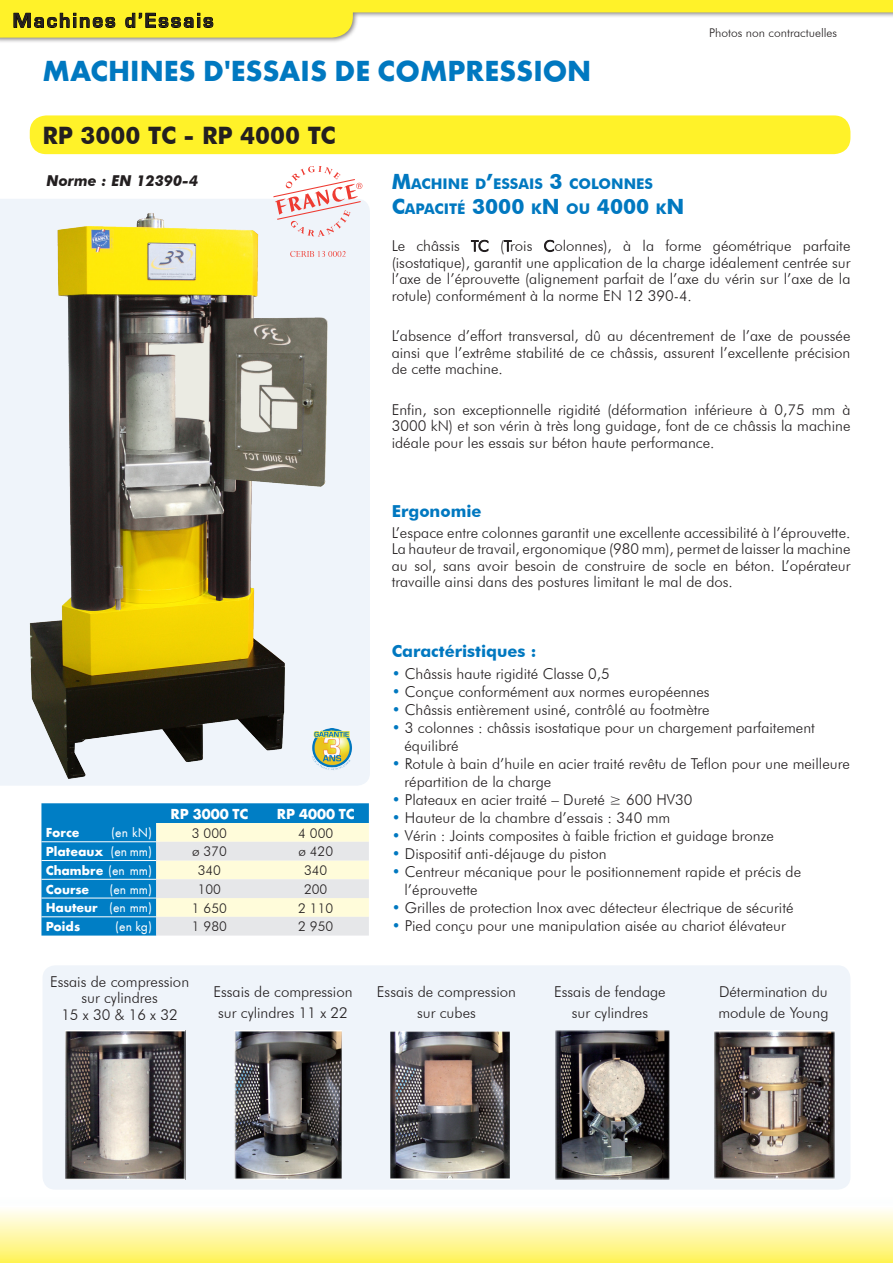
<style>
.page{position:relative;width:893px;height:1263px;background:#fff}
.page>*{position:absolute;margin:0;border:0;box-sizing:border-box;transform-origin:0 0}
.titres_pages{font:700 30px "Futura TEE";color:#0078c0}
.titres_pages-2{font:700 24px "Futura BT";color:#231f20}
.titre_bleu{font:700 21px "Futura BT";color:#0078c0}
.t1{font:700 21px "Eurostile";letter-spacing:.1em;color:#231f20}
.sous_intertitre_bleu{font:700 16.5px "Futura BT";color:#0078c0}
.texte_produits{font:300 15px/16.5px "Futura BT";color:#231f20;text-align:justify}
.listes_produits{font:300 15px/18px "Futura BT";color:#231f20}
.texte_produits-2{font:700 15px "Futura TEE";color:#fff}
.titres_pages-3{font:italic 700 15px "Futura BT";color:#231f20}
.titre_bleu-2{font:700 14.7px "Futura BT";color:#0078c0}
.texte_produits-3{font:700 13.5px "Futura TEE";color:#fff}
.texte_produits-4{font:300 13.5px "Futura BT";color:#231f20}
.texte_produits-5{font:13.5px "Futura TEE";color:#fff}
.PHOTOS_NON_CONTRATUE{font:300 12px "Futura BT";color:#231f20}
.s1{font-weight:400}
.s2{font-size:21px}
.s3{font-size:14.7px}
.s4{color:#0078c0}
</style>
<div class="page">
<div style="left:43px;top:965px;width:807px;height:224px;background:#eff4fa;border-radius:13px"></div>
<img style="left:66px;top:1031px;width:120px;height:148px">
<img style="left:235px;top:1031px;width:106px;height:148px">
<img style="left:391px;top:1031px;width:118px;height:148px">
<img style="left:555px;top:1031px;width:114px;height:148px">
<img style="left:715px;top:1031px;width:119px;height:148px">
<div style="left:30px;top:115px;width:820px;height:39px;background:#fff229;border-radius:16px"></div>
<div style="left:0;top:1198px;width:893px;height:65px;background:linear-gradient(to bottom,#feffff,#fff35d)"></div>
<svg style="left:471px;top:239px;width:18px;height:13px"></svg>
<svg style="left:504px;top:240px;width:8px;height:12px"></svg>
<svg style="left:544px;top:239px;width:11px;height:13px"></svg>
<div style="left:0;top:0;width:893px;height:43px;background:#231f20;opacity:.55"></div>
<svg style="left:0;top:0;width:893px;height:38px"></svg>
<svg style="left:41px;top:803px;width:328px;height:132px;background:#89bfd5"></svg>
<hr style="left:41px;top:841px;width:115px;height:1px;background:#fff">
<hr style="left:41px;top:860px;width:115px;height:1px;background:#fff">
<hr style="left:41px;top:879px;width:115px;height:1px;background:#fff">
<hr style="left:41px;top:898px;width:115px;height:1px;background:#fff">
<hr style="left:41px;top:916px;width:115px;height:1px;background:#fff">
<div style="left:0;top:199px;width:370px;height:587px;background:#eff4fa"></div>
<img style="left:12px;top:199px;width:329px;height:587px">
<svg style="left:273px;top:166px;width:89px;height:71px"></svg>
<svg style="left:290px;top:251px;width:56px;height:6px"></svg>
<img style="left:310px;top:728px;width:43px;height:42px">
<p class="t1" style="left:13px;top:9px;width:202px">Machines d’Essais</p>
<p class="titres_pages" style="left:43px;top:52px;width:550px">MACHINES D'ESSAIS DE COMPRESSION</p>
<p class="titres_pages-2" style="left:43px;top:121px;width:295px">RP 3000 TC - RP 4000 TC</p>
<p class="PHOTOS_NON_CONTRATUE" style="left:709px;top:26px;width:129px">Photos non contractuelles</p>
<p class="titres_pages-3" style="left:46px;top:172px;width:153px">Norme : EN 12390-4</p>
<p class="texte_produits-2" style="left:171px;top:804px;width:79px">RP 3000 TC</p>
<p class="texte_produits-2" style="left:277px;top:804px;width:79px">RP 4000 TC</p>
<p class="texte_produits-3" style="left:46px;top:824px;width:35px">Force</p>
<p class="texte_produits-5" style="left:111px;top:825px;width:42px">(en kN)</p>
<p class="texte_produits-4" style="left:192px;top:824px;width:36px">3 000</p>
<p class="texte_produits-4" style="left:298px;top:824px;width:36px">4 000</p>
<p class="texte_produits-3" style="left:46px;top:843px;width:108px">Plateaux <span class="s1">(en mm)</span></p>
<p class="texte_produits-4" style="left:192px;top:843px;width:36px">ø 370</p>
<p class="texte_produits-4" style="left:298px;top:843px;width:36px">ø 420</p>
<p class="texte_produits-3" style="left:46px;top:862px;width:108px">Chambre <span class="s1">(en mm)</span></p>
<p class="texte_produits-4" style="left:198px;top:862px;width:25px">340</p>
<p class="texte_produits-4" style="left:304px;top:862px;width:25px">340</p>
<p class="texte_produits-3" style="left:46px;top:881px;width:45px">Course</p>
<p class="texte_produits-5" style="left:110px;top:881px;width:44px">(en mm)</p>
<p class="texte_produits-4" style="left:198px;top:881px;width:25px">100</p>
<p class="texte_produits-4" style="left:304px;top:881px;width:25px">200</p>
<p class="texte_produits-3" style="left:46px;top:899px;width:108px">Hauteur <span class="s1">(en mm)</span></p>
<p class="texte_produits-4" style="left:192px;top:899px;width:36px">1 650</p>
<p class="texte_produits-4" style="left:298px;top:899px;width:36px">2 110</p>
<p class="texte_produits-3" style="left:46px;top:918px;width:36px">Poids</p>
<p class="texte_produits-5" style="left:115px;top:919px;width:38px">(en kg)</p>
<p class="texte_produits-4" style="left:192px;top:918px;width:36px">1 980</p>
<p class="texte_produits-4" style="left:298px;top:918px;width:36px">2 950</p>
<p class="titre_bleu-2" style="left:392px;top:174px;width:263px"><span class="s2">M</span>ACHINE D<span class="s2">’</span>ESSAIS <span class="s2">3</span> COLONNES</p>
<p class="titre_bleu" style="left:392px;top:194px;width:291px">C<span class="s3">APACITÉ</span> 3000 <span class="s3">K</span>N <span class="s3">OU</span> 4000 <span class="s3">K</span>N</p>
<p class="texte_produits" style="left:392px;top:238px;width:460px">Le châssis TC (Trois Colonnes), à la forme géométrique parfaite (isostatique), garantit une application de la charge idéalement centrée sur l’axe de l’éprouvette (alignement parfait de l’axe du vérin sur l’axe de la rotule) conformément à la norme EN 12 390-4.</p>
<p class="texte_produits" style="left:392px;top:328px;width:460px">L’absence d’effort transversal, dû au décentrement de l’axe de poussée ainsi que l’extrême stabilité de ce châssis, assurent l’excellente précision de cette machine.</p>
<p class="texte_produits" style="left:392px;top:401px;width:460px">Enfin, son exceptionnelle rigidité (déformation inférieure à 0,75 mm à 3000 kN) et son vérin à très long guidage, font de ce châssis la machine idéale pour les essais sur béton haute performance.</p>
<p class="sous_intertitre_bleu" style="left:392px;top:501px;width:91px">Ergonomie</p>
<p class="texte_produits" style="left:392px;top:524px;width:460px">L’espace entre colonnes garantit une excellente accessibilité à l’éprouvette.<br>La hauteur de travail, ergonomique (980 mm), permet de laisser la machine au sol, sans avoir besoin de construire de socle en béton. L’opérateur travaille ainsi dans des postures limitant le mal de dos.</p>
<p class="sous_intertitre_bleu" style="left:392px;top:641px;width:146px">Caractéristiques :</p>
<p class="listes_produits" style="left:392px;top:664px;width:220px"><span class="s4">•</span> Châssis haute rigidité Classe 0,5</p>
<p class="listes_produits" style="left:392px;top:682px;width:319px"><span class="s4">•</span> Conçue conformément aux normes européennes</p>
<p class="listes_produits" style="left:392px;top:700px;width:319px"><span class="s4">•</span> Châssis entièrement usiné, contrôlé au footmètre</p>
<p class="listes_produits" style="left:404px;top:718px;width:412px;text-indent:-13px"><span class="s4">•</span> 3 colonnes : châssis isostatique pour un chargement parfaitement équilibré</p>
<p class="listes_produits" style="left:404px;top:754px;width:447px;text-indent:-13px"><span class="s4">•</span> Rotule à bain d’huile en acier traité revêtu de Teflon pour une meilleure répartition de la charge</p>
<p class="listes_produits" style="left:392px;top:790px;width:302px"><span class="s4">•</span> Plateaux en acier traité – Dureté ≥ 600 HV30</p>
<p class="listes_produits" style="left:392px;top:808px;width:280px"><span class="s4">•</span> Hauteur de la chambre d’essais : 340 mm</p>
<p class="listes_produits" style="left:392px;top:826px;width:384px"><span class="s4">•</span> Vérin : Joints composites à faible friction et guidage bronze</p>
<p class="listes_produits" style="left:392px;top:844px;width:216px"><span class="s4">•</span> Dispositif anti-déjauge du piston</p>
<p class="listes_produits" style="left:404px;top:862px;width:398px;text-indent:-13px"><span class="s4">•</span> Centreur mécanique pour le positionnement rapide et précis de l’éprouvette</p>
<p class="listes_produits" style="left:392px;top:898px;width:403px"><span class="s4">•</span> Grilles de protection Inox avec détecteur électrique de sécurité</p>
<p class="listes_produits" style="left:392px;top:916px;width:396px"><span class="s4">•</span> Pied conçu pour une manipulation aisée au chariot élévateur</p>
<p class="texte_produits" style="left:50px;top:973px;width:141px;text-align:center">Essais de compression sur cylindres</p>
<p class="texte_produits" style="left:61px;top:1006px;width:118px">15 x 30 &amp; 16 x 32</p>
<p class="texte_produits" style="left:213px;top:981px;width:141px;line-height:21px;text-align:center">Essais de compression sur cylindres 11 x 22</p>
<p class="texte_produits" style="left:377px;top:981px;width:141px;line-height:21px;text-align:center">Essais de compression sur cubes</p>
<p class="texte_produits" style="left:554px;top:983px;width:113px">Essais de fendage</p>
<p class="texte_produits" style="left:572px;top:1004px;width:78px">sur cylindres</p>
<p class="texte_produits" style="left:719px;top:983px;width:110px">Détermination du</p>
<p class="texte_produits" style="left:718px;top:1004px;width:112px">module de Young</p>
</div>
